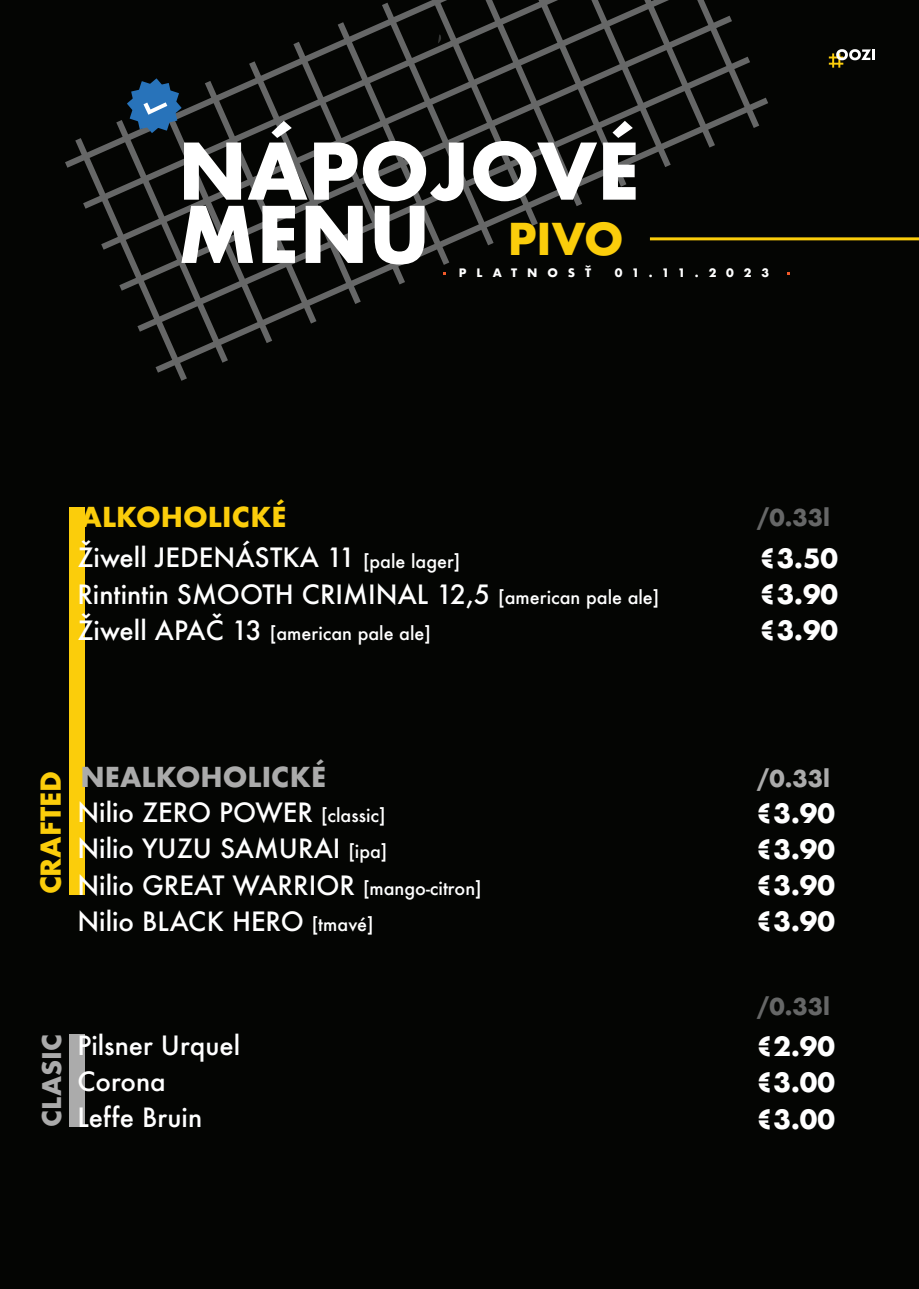
<style>
.page{position:relative;width:919px;height:1289px;background:#fff}
.page>*{position:absolute;margin:0;border:0;box-sizing:border-box;transform-origin:0 0}
.t1{font:700 75.75px/63.3px "Futura";color:#fff}
.t2{font:700 26.7px "Futura";color:#fbcd0b}
.t3{font:700 26.7px "Futura";color:#ababab}
.t4{font:500 25.8px/36.2px "Futura";color:#fff}
.t5{font:700 25.8px/36.2px "Futura";color:#fff;text-align:justify}
.t6{font:700 25.05px "Futura";color:#ababab}
.t7{font:700 22.5px "Futura";color:#666767}
.t8{font:700 22.5px "Futura";color:#ababab}
.t9{font:500 18px "Futura";color:#fff}
.t10{font:700 11.4px "Futura";letter-spacing:.865em;color:#fff}
.s1{font-size:42.75px;color:#fbcd0b}
.s2{font-size:18px}
.s3{font-size:25.8px}
</style>
<div class="page">
<div style="left:0;top:0;width:918px;height:1288px;background:#040503"></div>
<svg style="left:65px;top:0;width:703px;height:381px"></svg>
<hr style="left:650px;top:237px;width:268px;height:3px;background:#fbcd0b">
<svg style="left:438px;top:35px;width:4px;height:8px"></svg>
<svg style="left:828px;top:49px;width:46px;height:19px"></svg>
<svg style="left:127px;top:78px;width:54px;height:55px"></svg>
<div style="left:69px;top:507px;width:15px;height:387px;background:#fbcd0b"></div>
<div style="left:69px;top:1034px;width:15px;height:93px;background:#ababab"></div>
<h1 class="t1" style="left:178px;top:139px;width:464px">NÁPOJOVÉ<br>MENU <span class="s1">PIVO</span></h1>
<p class="t10" style="left:459px;top:264px;width:134px">PLATNOSŤ</p>
<p class="t10" style="left:614px;top:264px;width:156px">01.11.2023</p>
<p class="t2" style="left:81px;top:497px;width:208px">ALKOHOLICKÉ</p>
<p class="t4" style="left:77px;top:539px;width:583px">Žiwell JEDENÁSTKA 11 <span class="s2">[pale lager]<br></span>Rintintin SMOOTH CRIMINAL 12,5 <span class="s2">[american pale ale]</span></p>
<p class="t9" style="left:77px;top:621px;width:355px"><span class="s3">Žiwell APAČ 13</span> [american pale ale]</p>
<p class="t7" style="left:756px;top:501px;width:75px">/0.33l</p>
<p class="t5" style="left:759px;top:540px;width:81px">€3.50 €3.90 €3.90</p>
<p class="t2" style="left:32px;top:894px;width:125px;rotate:-90deg">CRAFTED</p>
<p class="t3" style="left:81px;top:757px;width:247px">NEALKOHOLICKÉ</p>
<p class="t8" style="left:756px;top:761px;width:75px">/0.33l</p>
<p class="t4" style="left:77px;top:794px;width:406px">Nilio ZERO POWER <span class="s2">[classic]<br></span>Nilio YUZU SAMURAI <span class="s2">[ipa]<br></span>Nilio GREAT WARRIOR <span class="s2">[mango-citron]<br></span>Nilio BLACK HERO <span class="s2">[tmavé]</span></p>
<p class="t5" style="left:756px;top:795px;width:81px">€3.90 €3.90 €3.90 €3.90</p>
<p class="t6" style="left:34px;top:1127px;width:94px;rotate:-90deg">CLASIC</p>
<p class="t4" style="left:77px;top:1026px;width:164px">Pilsner Urquel<br>Corona</p>
<p class="t4" style="left:77px;top:1099px;width:126px">Leffe Bruin</p>
<p class="t7" style="left:756px;top:990px;width:75px">/0.33l</p>
<p class="t5" style="left:756px;top:1028px;width:81px">€2.90 €3.00 €3.00</p>
</div>
